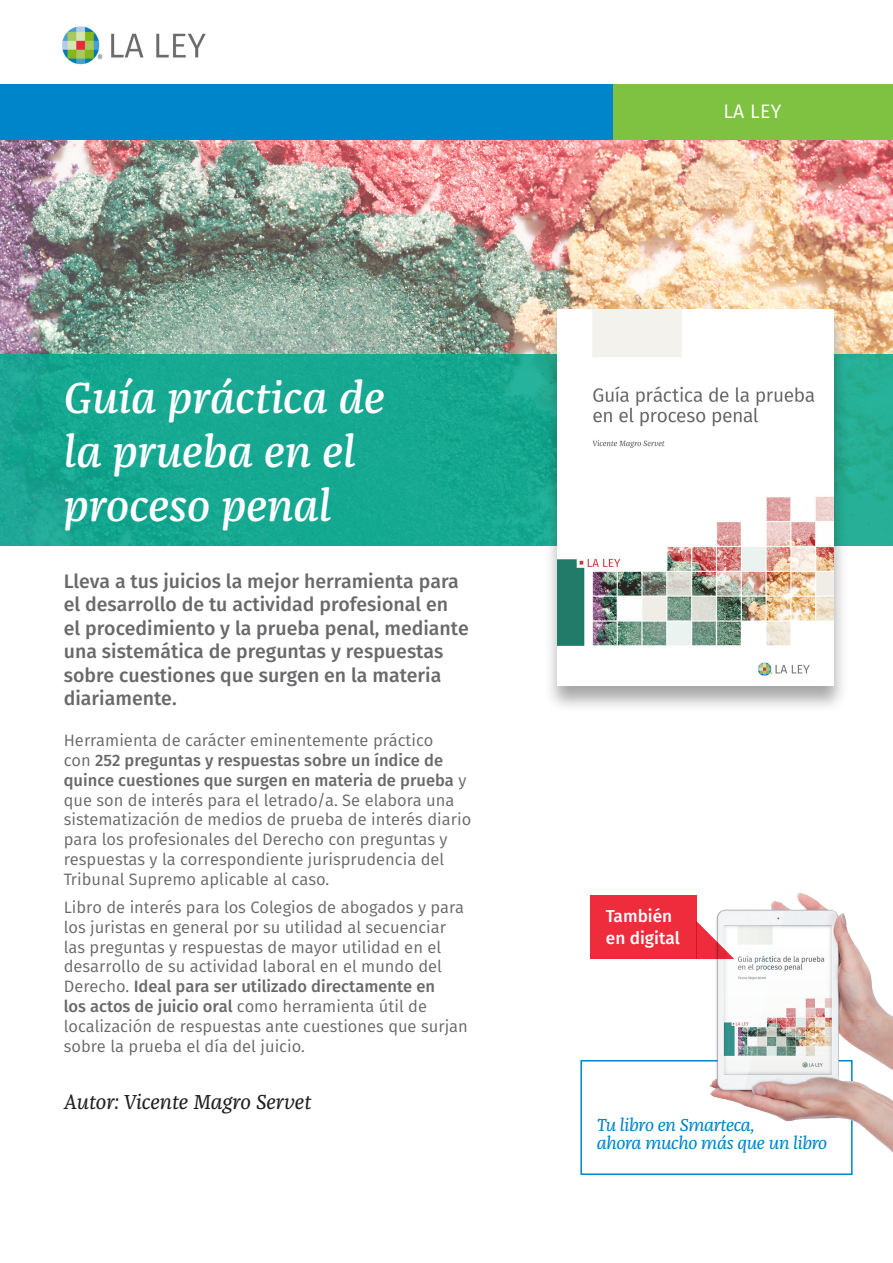
<style>
.page{position:relative;width:893px;height:1263px;background:#fff}
.page>*{position:absolute;margin:0;border:0;box-sizing:border-box;transform-origin:0 0}
._01_Título{font:italic 500 45px/54px "Franziska Pro";color:#fff}
._05_Autor{font:italic 21px "Franziska Pro";letter-spacing:-.005em;color:#231f20}
._03_Descripción_smar{font:500 19.5px/23.4px "Fira Sans";color:#69696c}
.t1{font:19.5px "Fira Sans";color:#fff}
.t2{font:italic 18px/18px "Franziska Pro";letter-spacing:-.02em;color:#0084ca}
.t3{font:500 17.25px/22px "Fira Sans";color:#fff}
._04_Descripción_brev{font:16.5px/19.8px "Fira Sans";color:#69696c}
.s1{font-weight:500}
</style>
<div class="page">
<img style="left:0;top:139px;width:893px;height:215px">
<div style="left:612px;top:84px;width:281px;height:55px;background:#7fc241"></div>
<svg style="left:0;top:354px;width:893px;height:191px;background:#17a791"></svg>
<div style="left:544px;top:308px;width:305px;height:404px;background:#231f20;opacity:.4"></div>
<img style="left:557px;top:310px;width:276px;height:376px">
<div style="left:0;top:84px;width:612px;height:55px;background:#0084ca"></div>
<div style="left:580px;top:1060px;width:273px;height:115px;border:2px solid #0084ca"></div>
<img style="left:697px;top:892px;width:196px;height:283px">
<div style="left:590px;top:895px;width:106px;height:64px;background:#ee2c3b"></div>
<svg style="left:696px;top:921px;width:38px;height:38px"></svg>
<img style="left:62px;top:26px;width:144px;height:39px">
<p class="_01_Título" style="left:64px;top:371px;width:323px">Guía práctica de la prueba en el proceso penal</p>
<p class="_03_Descripción_smar" style="left:64px;top:569px;width:407px">Lleva a tus juicios la mejor herramienta para el desarrollo de tu actividad profesional en el procedimiento y la prueba penal, mediante una sistemática de preguntas y respuestas sobre cuestiones que surgen en la materia diariamente.</p>
<p class="_04_Descripción_brev" style="left:64px;top:730px;width:409px">Herramienta de carácter eminentemente práctico<br>con <span class="s1">252 preguntas y respuestas sobre un índice de quince cuestiones que surgen en materia de prueba</span> y que son de interés para el letrado/a. Se elabora una sistematización de medios de prueba de interés diario para los profesionales del Derecho con preguntas y respuestas y la correspondiente jurisprudencia del Tribunal Supremo aplicable al caso.</p>
<p class="_04_Descripción_brev" style="left:64px;top:897px;width:406px">Libro de interés para los Colegios de abogados y para los juristas en general por su utilidad al secuenciar las preguntas y respuestas de mayor utilidad en el desarrollo de su actividad laboral en el mundo del Derecho. <span class="s1">Ideal para ser utilizado directamente en<br>los actos de juicio oral</span> como herramienta útil de localización de respuestas ante cuestiones que surjan sobre la prueba el día del juicio.</p>
<p class="_05_Autor" style="left:64px;top:1089px;width:249px">Autor: Vicente Magro Servet</p>
<p class="t1" style="left:723px;top:97px;width:59px">LA LEY</p>
<p class="t3" style="left:606px;top:904px;width:76px">También en digital</p>
<p class="t2" style="left:597px;top:1116px;width:232px">Tu libro en Smarteca,<br>ahora mucho más que un libro</p>
</div>
